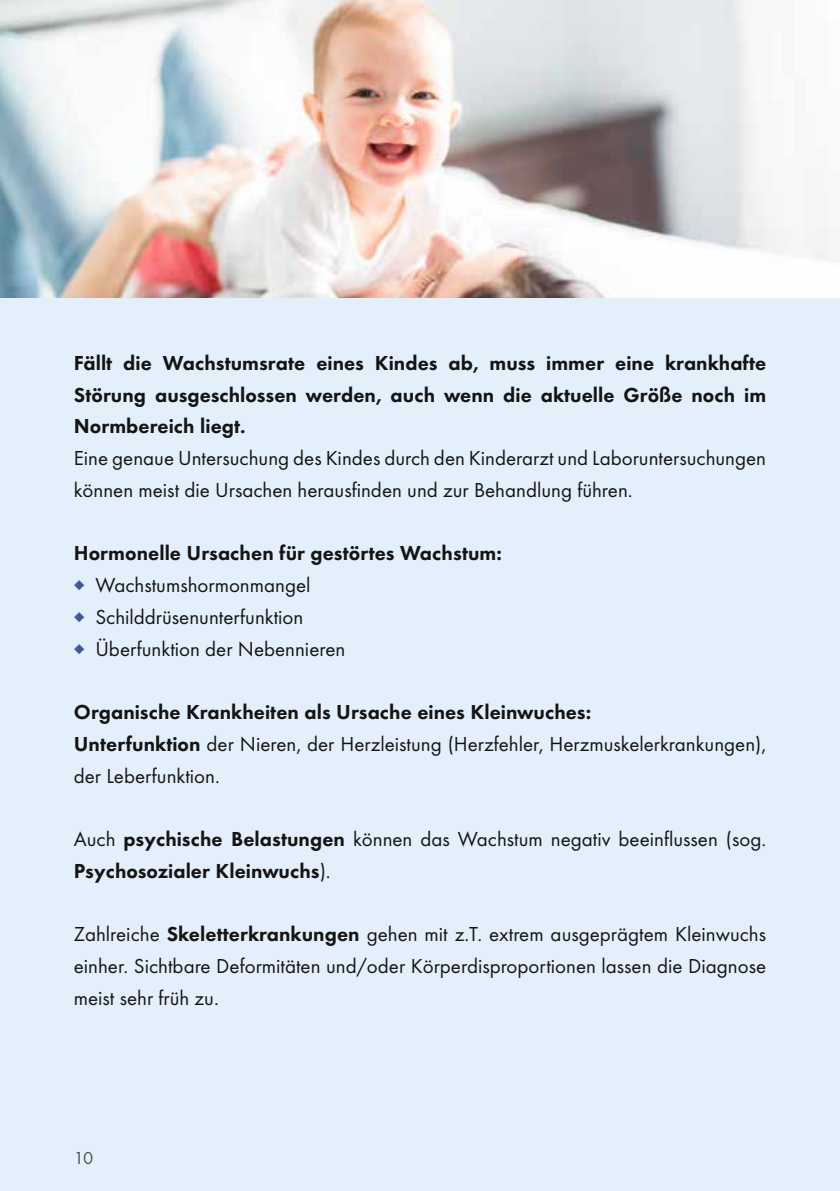
<style>
.page{position:relative;width:840px;height:1191px;background:#fff}
.page>*{position:absolute;margin:0;border:0;box-sizing:border-box;transform-origin:0 0}
.t1{font:21px/31.8px "Futura EF";color:#141414}
.t2{font:800 21px/31.8px "Futura EF";color:#141414;text-align:justify}
.t3{font:18px "Futura EF";color:#4e4e4d}
.s1{color:#3c5b93}
.s2{font-weight:800}
</style>
<div class="page">
<div style="left:0;top:0;width:839px;height:1191px;background:#e3effa"></div>
<img style="left:0;top:0;width:839px;height:298px">
<p class="t2" style="left:74px;top:347px;width:693px">Fällt die Wachstumsrate eines Kindes ab, muss immer eine krankhafte Störung ausgeschlossen werden, auch wenn die aktuelle Größe noch im Normbereich liegt.</p>
<p class="t1" style="left:74px;top:442px;width:693px">Eine genaue Untersuchung des Kindes durch den Kinderarzt und Laboruntersuchungen können meist die Ursachen herausfinden und zur Behandlung führen.</p>
<p class="t2" style="left:74px;top:537px;width:429px">Hormonelle Ursachen für gestörtes Wachstum:</p>
<p class="t1" style="left:74px;top:569px;width:238px"><span class="s1">◆</span> Wachstumshormonmangel</p>
<p class="t1" style="left:74px;top:601px;width:231px"><span class="s1">◆</span> Schilddrüsenunterfunktion</p>
<p class="t1" style="left:74px;top:633px;width:273px"><span class="s1">◆</span> Überfunktion der Nebennieren</p>
<p class="t1" style="left:74px;top:696px;width:693px"><span class="s2">Organische Krankheiten als Ursache eines Kleinwuches:<br>Unterfunktion</span> der Nieren, der Herzleistung (Herzfehler, Herzmuskelerkrankungen), der Leberfunktion.</p>
<p class="t1" style="left:74px;top:823px;width:693px">Auch <span class="s2">psychische Belastungen</span> können das Wachstum negativ beeinflussen (sog.<br><span class="s2">Psychosozialer Kleinwuchs</span>).</p>
<p class="t1" style="left:74px;top:918px;width:693px;text-align:justify">Zahlreiche <span class="s2">Skeletterkrankungen</span> gehen mit z.T. extrem ausgeprägtem Kleinwuchs einher. Sichtbare Deformitäten und/oder Körperdisproportionen lassen die Diagnose meist sehr früh zu.</p>
<p class="t3" style="left:74px;top:1147px;width:21px">10</p>
</div>
